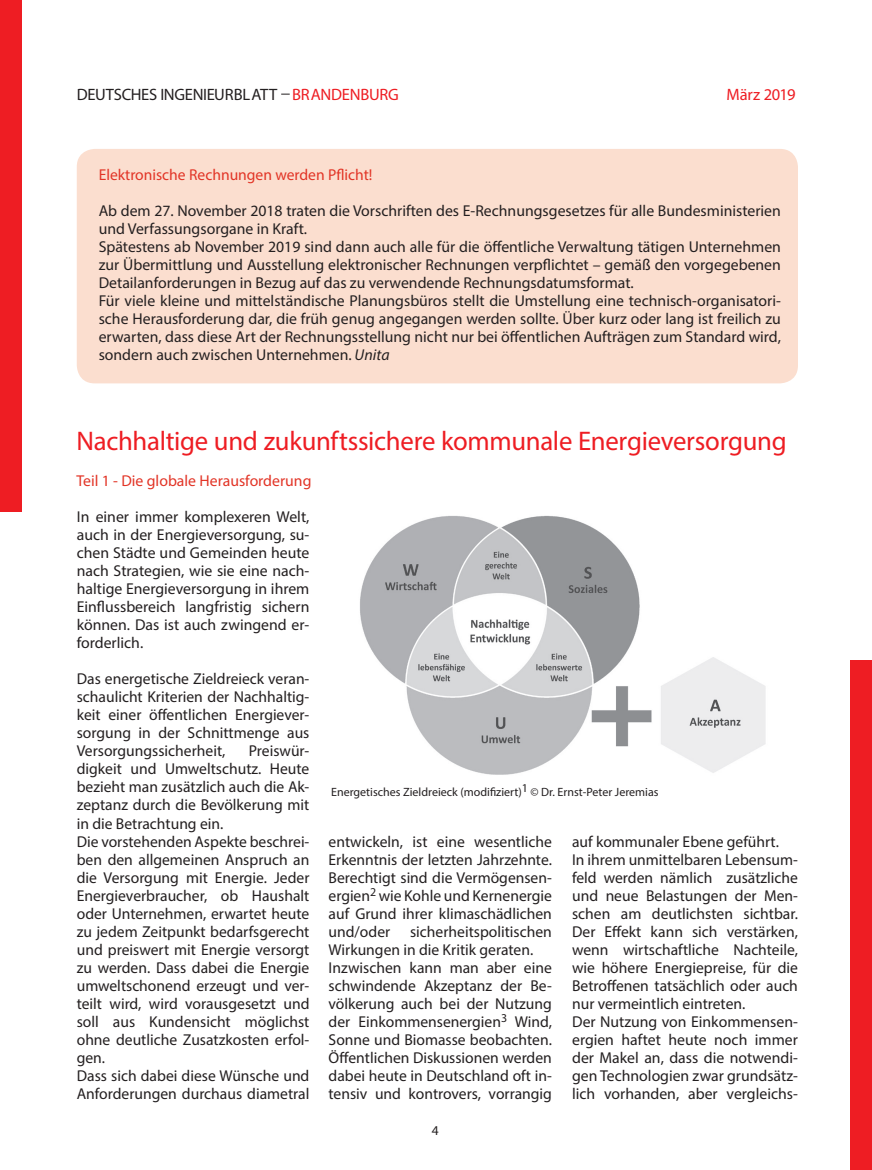
<style>
.page{position:relative;width:872px;height:1170px;background:#fff}
.page>*{position:absolute;margin:0;border:0;box-sizing:border-box;transform-origin:0 0}
.t1{font:27px "Myriad Pro";letter-spacing:-.01em;color:#ee1d23}
.t2{font:16.5px "Myriad Pro";letter-spacing:-.015em;color:#231f20}
.t3{font:16.5px "Myriad Pro";letter-spacing:-.01em;color:#ee1d23}
.t4{font:15.75px/18px "Myriad Pro";color:#231f20}
.t5{font:15.75px "Myriad Pro";color:#e23426}
.t6{font:13.5px "Myriad Pro";color:#231f20}
.t7{font:12px "Myriad Pro";color:#231f20}
.s1{color:#ee1d23}
.s2{font-style:italic}
</style>
<div class="page">
<div style="left:0;top:0;width:21px;height:511px;background:#ee1d23"></div>
<div style="left:850px;top:660px;width:22px;height:509px;background:#ee1d23"></div>
<img style="left:360px;top:515px;width:406px;height:260px">
<div style="left:77px;top:149px;width:721px;height:234px;background:#fbdecf;border-radius:18px"></div>
<p class="t2" style="left:77px;top:84px;width:323px">DEUTSCHES INGENIEURBLATT <span class="s1">BRANDENBURG</span></p>
<p class="t3" style="left:726px;top:84px;width:71px">März 2019</p>
<p class="t5" style="left:99px;top:165px;width:275px">Elektronische Rechnungen werden Pflicht!</p>
<p class="t4" style="left:99px;top:201px;width:684px">Ab dem 27. November 2018 traten die Vorschriften des E-Rechnungsgesetzes für alle Bundesministerien und Verfassungsorgane in Kraft.<br>Spätestens ab November 2019 sind dann auch alle für die öffentliche Verwaltung tätigen Unternehmen zur Übermittlung und Ausstellung elektronischer Rechnungen verpflichtet – gemäß den vorgegebenen Detailanforderungen in Bezug auf das zu verwendende Rechnungsdatumsformat.<br>Für viele kleine und mittelständische Planungsbüros stellt die Umstellung eine technisch-organisatori&shy;sche Herausforderung dar, die früh genug angegangen werden sollte. Über kurz oder lang ist freilich zu erwarten, dass diese Art der Rechnungsstellung nicht nur bei öffentlichen Aufträgen zum Standard wird, sondern auch zwischen Unternehmen. <span class="s2">Unita</span></p>
<h1 class="t1" style="left:76px;top:424px;width:712px">Nachhaltige und zukunftssichere kommunale Energieversorgung</h1>
<p class="t5" style="left:76px;top:471px;width:236px">Teil 1 - Die globale Herausforderung</p>
<p class="t4" style="left:77px;top:507px;width:234px;text-align:justify">In einer immer komplexeren Welt, auch in der Energieversorgung, su&shy;chen Städte und Gemeinden heute nach Strategien, wie sie eine nach&shy;haltige Energieversorgung in ihrem Einflussbereich langfristig sichern können. Das ist auch zwingend er&shy;forderlich.</p>
<p class="t4" style="left:77px;top:669px;width:234px;text-align:justify">Das energetische Zieldreieck veran&shy;schaulicht Kriterien der Nachhaltig&shy;keit einer öffentlichen Energiever&shy;sorgung in der Schnittmenge aus Versorgungssicherheit,</p>
<p class="t4" style="left:77px;top:741px;width:234px;text-indent:172px">Preiswür&shy;digkeit und Umweltschutz. Heute bezieht man zusätzlich auch die Ak&shy;zeptanz durch die Bevölkerung mit in die Betrachtung ein.<br>Die vorstehenden Aspekte beschrei&shy;ben den allgemeinen Anspruch an die Versorgung mit Energie. Jeder<br>Energieverbraucher, ob Haushalt oder Unternehmen, erwartet heute zu jedem Zeitpunkt bedarfsgerecht und preiswert mit Energie versorgt zu werden. Dass dabei die Energie umweltschonend erzeugt und ver&shy;teilt wird, wird vorausgesetzt und soll aus Kundensicht möglichst ohne deutliche Zusatzkosten erfol&shy;gen.<br>Dass sich dabei diese Wünsche und<br>Anforderungen durchaus diametral</p>
<p class="t7" style="left:331px;top:784px;width:329px">Energetisches Zieldreieck (modifiziert)1 © Dr. Ernst-Peter Jeremias</p>
<p class="t4" style="left:572px;top:831px;width:227px">auf kommunaler Ebene geführt.<br>In ihrem unmittelbaren Lebensum&shy;feld werden nämlich zusätzliche und neue Belastungen der Men&shy;schen am deutlichsten sichtbar.<br>Der Effekt kann sich verstärken, wenn wirtschaftliche Nachteile, wie höhere Energiepreise, für die<br>Betroffenen tatsächlich oder auch nur vermeintlich eintreten.<br>Der Nutzung von Einkommensen&shy;ergien haftet heute noch immer der Makel an, dass die notwendi&shy;gen Technologien zwar grundsätz&shy;lich vorhanden, aber vergleichs-</p>
<p class="t4" style="left:328px;top:831px;width:225px;text-align:justify">entwickeln, ist eine wesentliche Erkenntnis der letzten Jahrzehnte.<br>Berechtigt sind die Vermögensen&shy;ergien<sup>2</sup> wie Kohle und Kernenergie auf Grund ihrer klimaschädlichen und/oder</p>
<p class="t4" style="left:328px;top:921px;width:225px;text-indent:82px">sicherheitspolitischen<br>Wirkungen in die Kritik geraten.<br>Inzwischen kann man aber eine schwindende Akzeptanz der Be&shy;völkerung auch bei der Nutzung der Einkommensenergien<sup>3</sup> Wind,<br>Sonne und Biomasse beobachten.<br>Öffentlichen Diskussionen werden dabei heute in Deutschland oft in&shy;tensiv und kontrovers, vorrangig</p>
<p class="t6" style="left:432px;top:1121px;width:8px">4</p>
</div>
